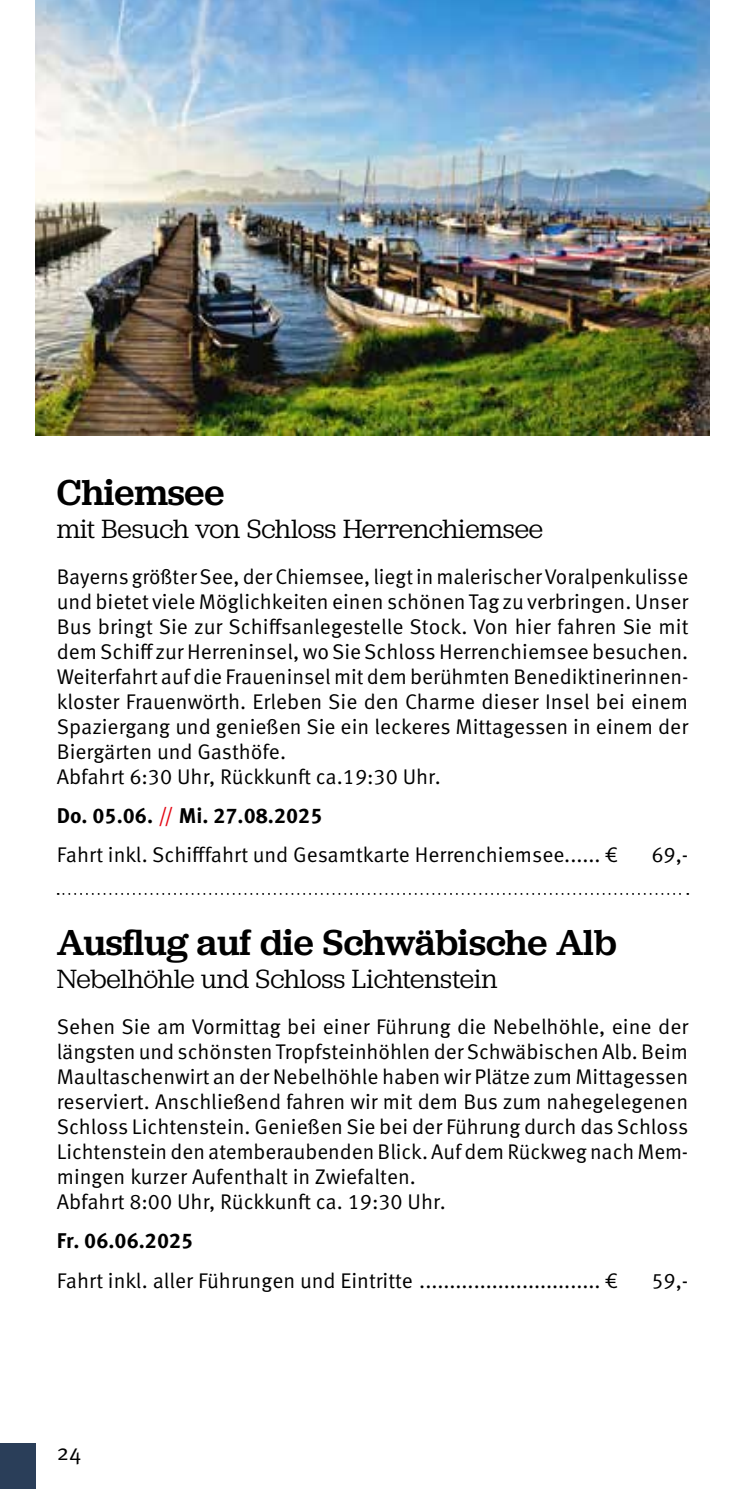
<style>
.page{position:relative;width:745px;height:1489px;background:#fff}
.page>*{position:absolute;margin:0;border:0;box-sizing:border-box;transform-origin:0 0}
.t1{font:500 37.5px "Jubilat";letter-spacing:-.005em;color:#000}
.t2{font:27.5px "Jubilat";letter-spacing:-.005em;color:#000}
.t3{font:22.5px "Meta OT Norm";color:#000}
.t4{font:21.25px/25px "Meta OT Norm";color:#000}
.t5{font:700 21.25px "Meta OT";color:#000}
.s1{font-family:"Meta OT Norm";font-weight:400;color:#e30613}
</style>
<div class="page">
<div style="left:0;top:1443px;width:35px;height:45px;background:#2a3e59"></div>
<img style="left:35px;top:0;width:674px;height:435px">
<svg style="left:58px;top:893px;width:629px;height:1px"></svg>
<h1 class="t1" style="left:57px;top:467px;width:169px">Chiemsee</h1>
<p class="t2" style="left:57px;top:511px;width:487px">mit Besuch von Schloss Herrenchiemsee</p>
<p class="t4" style="left:57px;top:564px;width:632px">Bayerns größter See, der Chiemsee, liegt in malerischer Voralpenkulisse und bietet viele Möglichkeiten einen schönen Tag zu verbringen. Unser Bus bringt Sie zur Schiffsanlegestelle Stock. Von hier fahren Sie mit dem Schiff zur Herreninsel, wo Sie Schloss Herrenchiemsee besuchen.<br>Weiterfahrt auf die Fraueninsel mit dem berühmten Benediktinerinnen&shy;kloster Frauenwörth. Erleben Sie den Charme dieser Insel bei einem Spaziergang und genießen Sie ein leckeres Mittagessen in einem der Biergärten und Gasthöfe.<br>Abfahrt 6:30 Uhr, Rückkunft ca.19:30 Uhr.</p>
<p class="t5" style="left:57px;top:802px;width:267px">Do. 05.06. <span class="s1">//</span> Mi. 27.08.2025</p>
<p class="t4" style="left:57px;top:842px;width:561px">Fahrt inkl. Schifffahrt und Gesamtkarte Herrenchiemsee...... €</p>
<p class="t4" style="left:651px;top:842px;width:38px">69,-</p>
<h1 class="t1" style="left:57px;top:917px;width:561px">Ausflug auf die Schwäbische Alb</h1>
<p class="t2" style="left:57px;top:961px;width:442px">Nebelhöhle und Schloss Lichtenstein</p>
<p class="t4" style="left:57px;top:1014px;width:632px">Sehen Sie am Vormittag bei einer Führung die Nebelhöhle, eine der längsten und schönsten Tropfsteinhöhlen der Schwäbischen Alb. Beim Maultaschenwirt an der Nebelhöhle haben wir Plätze zum Mittagessen reserviert. Anschließend fahren wir mit dem Bus zum nahegelegenen Schloss Lichtenstein. Genießen Sie bei der Führung durch das Schloss Lichtenstein den atemberaubenden Blick. Auf dem Rückweg nach Mem&shy;mingen kurzer Aufenthalt in Zwiefalten.<br>Abfahrt 8:00 Uhr, Rückkunft ca. 19:30 Uhr.</p>
<p class="t5" style="left:57px;top:1227px;width:138px">Fr. 06.06.2025</p>
<p class="t4" style="left:57px;top:1267px;width:561px">Fahrt inkl. aller Führungen und Eintritte .............................. €</p>
<p class="t4" style="left:651px;top:1267px;width:38px">59,-</p>
<p class="t3" style="left:57px;top:1438px;width:26px">24</p>
</div>
